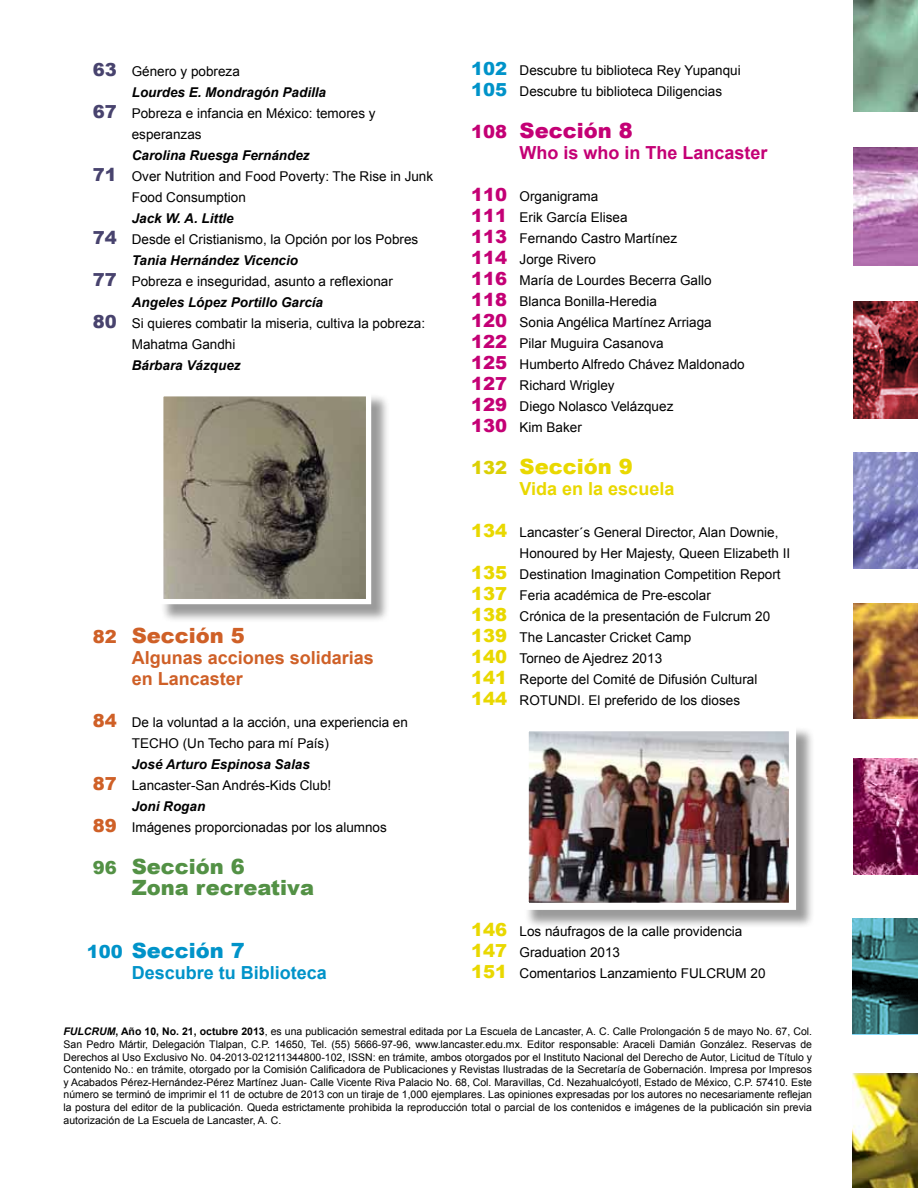
<style>
.page{position:relative;width:918px;height:1188px;background:#fff}
.page>*{position:absolute;margin:0;border:0;box-sizing:border-box;transform-origin:0 0}
.t1{font:900 21px/21px "Arial";color:#539145}
.t2{font:900 21px "Arial";color:#cf6027}
.t3{font:900 21px "Arial";color:#0093c9}
.t4{font:900 21px "Arial";color:#c40075}
.t5{font:900 21px "Arial";color:#e9d800}
.t6{font:900 18px/21px "Arial";color:#c40075;text-align:justify}
.t7{font:700 18px/21px "Arial";color:#cf6027}
.t8{font:900 18px/21px "Arial";color:#e9d800;text-align:justify}
.t9{font:700 18px "Arial";color:#c40075}
.t10{font:700 18px "Arial";color:#0093c9}
.t11{font:700 18px "Arial";color:#e9d800}
.t12{font:900 18px "Arial";color:#48436e}
.t13{font:900 18px/21px "Arial";color:#0093c9}
.t14{font:900 18px "Arial";color:#cf6027}
.t15{font:900 18px "Arial";color:#dbd004}
.t16{font:900 18px "Arial";color:#539145}
.t17{font:13.5px/21px "Arial";color:#000}
.t18{font:italic 700 13.5px "Arial";color:#000}
.t19{font:10.5px/12.6px "Arial";color:#000;text-align:justify}
.t20{font:italic 700 10.5px "Arial";color:#000}
.s1{font-weight:700}
</style>
<div class="page">
<div style="left:160px;top:393px;width:230px;height:230px;background:#000;opacity:.4"></div>
<img style="left:164px;top:397px;width:201px;height:201px">
<div style="left:158px;top:391px;width:213px;height:213px;border:5px solid #fff"></div>
<div style="left:524px;top:726px;width:291px;height:202px;background:#000;opacity:.4"></div>
<img style="left:530px;top:732px;width:258px;height:170px">
<div style="left:522px;top:724px;width:274px;height:186px;border:7px solid #fff"></div>
<svg style="left:854px;top:301px;width:64px;height:118px;background:#843239"></svg>
<img style="left:854px;top:0;width:64px;height:112px">
<img style="left:854px;top:147px;width:64px;height:118px">
<img style="left:854px;top:604px;width:64px;height:114px">
<img style="left:854px;top:453px;width:64px;height:115px">
<img style="left:854px;top:758px;width:64px;height:117px">
<img style="left:853px;top:1074px;width:65px;height:114px">
<svg style="left:853px;top:918px;width:65px;height:116px;background:#376c72"></svg>
<h2 class="t12" style="left:93px;top:56px;width:26px">63</h2>
<h2 class="t12" style="left:93px;top:98px;width:26px">67</h2>
<h2 class="t12" style="left:93px;top:161px;width:26px">71</h2>
<h2 class="t12" style="left:93px;top:224px;width:26px">74</h2>
<h2 class="t12" style="left:93px;top:266px;width:26px">77</h2>
<h2 class="t12" style="left:93px;top:308px;width:26px">80</h2>
<p class="t17" style="left:132px;top:61px;width:110px">Género y pobreza</p>
<p class="t18" style="left:132px;top:83px;width:196px">Lourdes E. Mondragón Padilla</p>
<p class="t17" style="left:132px;top:103px;width:245px">Pobreza e infancia en México: temores y esperanzas</p>
<p class="t18" style="left:132px;top:146px;width:179px">Carolina Ruesga Fernández</p>
<p class="t17" style="left:132px;top:166px;width:303px">Over Nutrition and Food Poverty: The Rise in Junk<br>Food Consumption</p>
<p class="t18" style="left:132px;top:209px;width:104px">Jack W. A. Little</p>
<p class="t17" style="left:132px;top:229px;width:288px">Desde el Cristianismo, la Opción por los Pobres</p>
<p class="t18" style="left:132px;top:251px;width:168px">Tania Hernández Vicencio</p>
<p class="t17" style="left:132px;top:271px;width:263px">Pobreza e inseguridad, asunto a reflexionar</p>
<p class="t18" style="left:132px;top:293px;width:193px">Angeles López Portillo García</p>
<p class="t17" style="left:132px;top:313px;width:295px">Si quieres combatir la miseria, cultiva la pobreza:<br>Mahatma Gandhi</p>
<p class="t18" style="left:132px;top:356px;width:110px">Bárbara Vázquez</p>
<h2 class="t14" style="left:93px;top:623px;width:26px">82</h2>
<h2 class="t14" style="left:93px;top:707px;width:26px">84</h2>
<h2 class="t14" style="left:93px;top:770px;width:26px">87</h2>
<h2 class="t14" style="left:93px;top:812px;width:26px">89</h2>
<h2 class="t16" style="left:93px;top:854px;width:26px">96</h2>
<h1 class="t2" style="left:132px;top:620px;width:115px">Sección 5</h1>
<h2 class="t7" style="left:132px;top:647px;width:244px">Algunas acciones solidarias en Lancaster</h2>
<p class="t17" style="left:132px;top:712px;width:278px">De la voluntad a la acción, una experiencia en<br>TECHO (Un Techo para mí País)</p>
<p class="t18" style="left:132px;top:755px;width:180px">José Arturo Espinosa Salas</p>
<p class="t17" style="left:132px;top:775px;width:201px">Lancaster-San Andrés-Kids Club!</p>
<p class="t18" style="left:132px;top:797px;width:75px">Joni Rogan</p>
<p class="t17" style="left:132px;top:817px;width:257px">Imágenes proporcionadas por los alumnos</p>
<h1 class="t1" style="left:132px;top:855px;width:184px">Sección 6<br>Zona recreativa</h1>
<h2 class="t13" style="left:87px;top:940px;width:38px">100</h2>
<h1 class="t3" style="left:132px;top:935px;width:115px">Sección 7</h1>
<h2 class="t10" style="left:132px;top:961px;width:197px">Descubre tu Biblioteca</h2>
<h2 class="t13" style="left:471px;top:58px;width:38px">102<br>105</h2>
<h2 class="t6" style="left:471px;top:121px;width:38px">108</h2>
<h2 class="t6" style="left:471px;top:184px;width:38px">110<br>111<br>113<br>114<br>116<br>118<br>120<br>122<br>125<br>127<br>129<br>130</h2>
<h2 class="t15" style="left:471px;top:455px;width:38px">132</h2>
<h2 class="t8" style="left:471px;top:520px;width:38px">134</h2>
<h2 class="t8" style="left:471px;top:562px;width:38px">135<br>137<br>138<br>139<br>140<br>141<br>144</h2>
<p class="t17" style="left:520px;top:60px;width:223px">Descubre tu biblioteca Rey Yupanqui<br>Descubre tu biblioteca Diligencias</p>
<h1 class="t4" style="left:520px;top:116px;width:115px">Sección 8</h1>
<h2 class="t9" style="left:520px;top:141px;width:250px">Who is who in The Lancaster</h2>
<p class="t17" style="left:520px;top:186px;width:227px">Organigrama<br>Erik García Elisea<br>Fernando Castro Martínez<br>Jorge Rivero<br>María de Lourdes Becerra Gallo<br>Blanca Bonilla-Heredia<br>Sonia Angélica Martínez Arriaga<br>Pilar Muguira Casanova<br>Humberto Alfredo Chávez Maldonado<br>Richard Wrigley<br>Diego Nolasco Velázquez<br>Kim Baker</p>
<h1 class="t5" style="left:520px;top:452px;width:115px">Sección 9</h1>
<h2 class="t11" style="left:520px;top:477px;width:156px">Vida en la escuela</h2>
<p class="t17" style="left:520px;top:522px;width:272px">Lancaster´s General Director, Alan Downie, Honoured by Her Majesty, Queen Elizabeth II Destination Imagination Competition Report Feria académica de Pre-escolar<br>Crónica de la presentación de Fulcrum 20<br>The Lancaster Cricket Camp<br>Torneo de Ajedrez 2013<br>Reporte del Comité de Difusión Cultural ROTUNDI. El preferido de los dioses</p>
<h2 class="t8" style="left:471px;top:919px;width:38px">146<br>147<br>151</h2>
<p class="t17" style="left:520px;top:921px;width:248px">Los náufragos de la calle providencia<br>Graduation 2013<br>Comentarios Lanzamiento FULCRUM 20</p>
<p class="t19" style="left:64px;top:1026px;width:750px;text-indent:52px"><span class="s1">, Año 10, No. 21, octubre 2013</span>, es una publicación semestral editada por La Escuela de Lancaster, A. C. Calle Prolongación 5 de mayo No. 67, Col.<br>San Pedro Mártir, Delegación Tlalpan, C.P. 14650, Tel. (55) 5666-97-96, www.lancaster.edu.mx. Editor responsable: Araceli Damián González. Reservas de Derechos al Uso Exclusivo No. 04-2013-021211344800-102, ISSN: en trámite, ambos otorgados por el Instituto Nacional del Derecho de Autor, Licitud de Título y Contenido No.: en trámite, otorgado por la Comisión Calificadora de Publicaciones y Revistas Ilustradas de la Secretaría de Gobernación. Impresa por Impresos y Acabados Pérez-Hernández-Pérez Martínez Juan- Calle Vicente Riva Palacio No. 68, Col. Maravillas, Cd. Nezahualcóyotl, Estado de México, C.P. 57410. Este número se terminó de imprimir el 11 de octubre de 2013 con un tiraje de 1,000 ejemplares. Las opiniones expresadas por los autores no necesariamente reflejan la postura del editor de la publicación. Queda estrictamente prohibida la reproducción total o parcial de los contenidos e imágenes de la publicación sin previa autorización de La Escuela de Lancaster, A. C.</p>
<p class="t20" style="left:64px;top:1025px;width:9px">FULCRUM</p>
</div>
